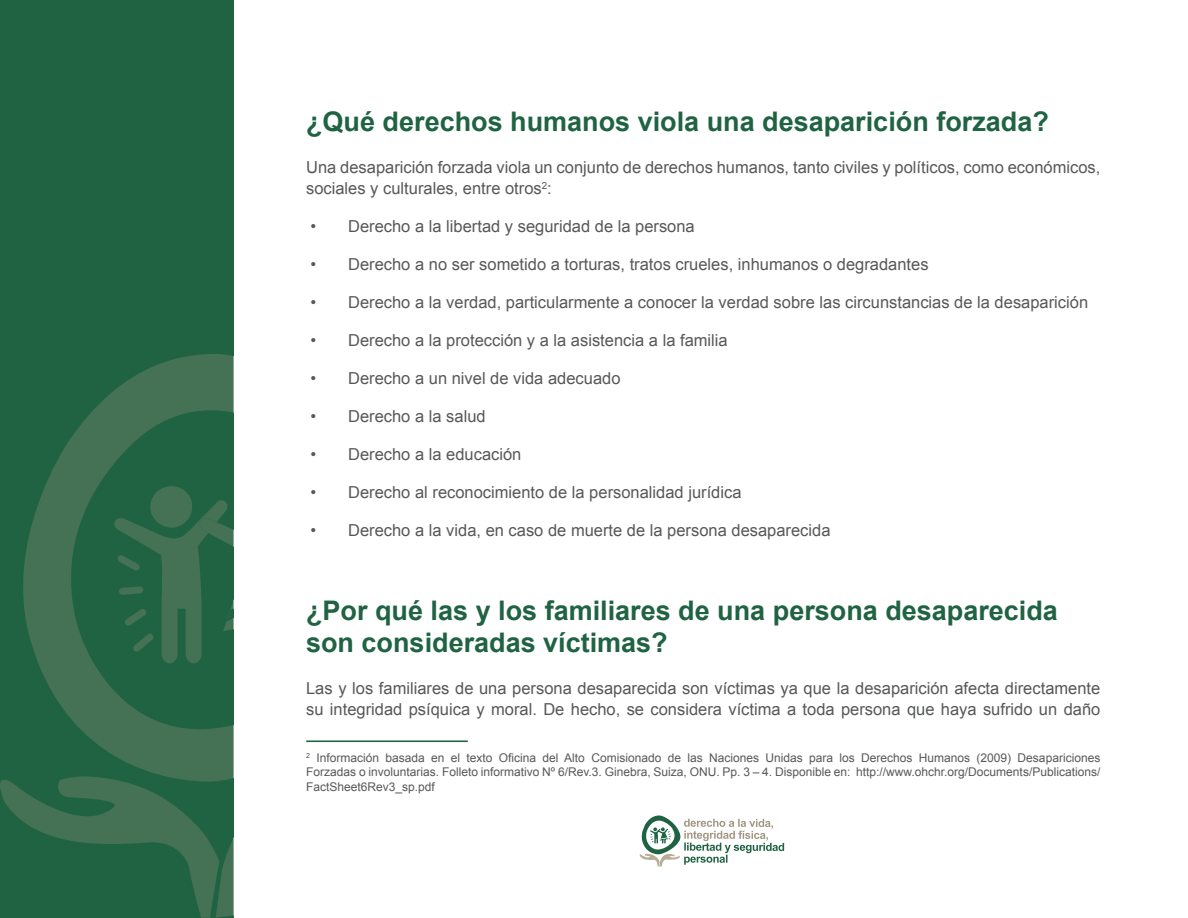
<style>
.page{position:relative;width:1188px;height:918px;background:#fff}
.page>*{position:absolute;margin:0;border:0;box-sizing:border-box;transform-origin:0 0}
._02_head{font:700 27px/32.4px "Arial";color:#206343}
._06_numeros{font:16.5px "Arial";color:#57585a}
._03_body_INTRO{font:16.5px/21.1px "Arial";color:#57585a}
._09_pie{font:12px/14.4px "Arial";color:#57585a;text-align:justify}
</style>
<div class="page">
<svg style="left:639px;top:815px;width:145px;height:52px"></svg>
<div style="left:0;top:0;width:233px;height:918px;background:#206343"></div>
<svg style="left:0;top:778px;width:234px;height:140px"></svg>
<svg style="left:233px;top:356px;width:233px;height:422px"></svg>
<svg style="left:2px;top:354px;width:231px;height:428px"></svg>
<svg style="left:114px;top:486px;width:232px;height:177px"></svg>
<hr style="left:306px;top:740px;width:162px;height:2px;background:#206343">
<p class="_02_head" style="left:306px;top:106px;width:744px">¿Qué derechos humanos viola una desaparición forzada?</p>
<p class="_03_body_INTRO" style="left:306px;top:157px;width:796px">Una desaparición forzada viola un conjunto de derechos humanos, tanto civiles y políticos, como económicos, sociales y culturales, entre otros<sup>2</sup>:</p>
<p class="_06_numeros" style="left:311px;top:216px;width:386px">• Derecho a la libertad y seguridad de la persona</p>
<p class="_06_numeros" style="left:311px;top:254px;width:620px">• Derecho a no ser sometido a torturas, tratos crueles, inhumanos o degradantes</p>
<p class="_06_numeros" style="left:311px;top:292px;width:779px">• Derecho a la verdad, particularmente a conocer la verdad sobre las circunstancias de la desaparición</p>
<p class="_06_numeros" style="left:311px;top:330px;width:419px">• Derecho a la protección y a la asistencia a la familia</p>
<p class="_06_numeros" style="left:311px;top:368px;width:311px">• Derecho a un nivel de vida adecuado</p>
<p class="_06_numeros" style="left:311px;top:406px;width:177px">• Derecho a la salud</p>
<p class="_06_numeros" style="left:311px;top:444px;width:212px">• Derecho a la educación</p>
<p class="_06_numeros" style="left:311px;top:482px;width:432px">• Derecho al reconocimiento de la personalidad jurídica</p>
<p class="_06_numeros" style="left:311px;top:520px;width:521px">• Derecho a la vida, en caso de muerte de la persona desaparecida</p>
<p class="_02_head" style="left:306px;top:595px;width:753px">¿Por qué las y los familiares de una persona desaparecida son consideradas víctimas?</p>
<p class="_03_body_INTRO" style="left:306px;top:678px;width:796px">Las y los familiares de una persona desaparecida son víctimas ya que la desaparición afecta directamente su integridad psíquica y moral. De hecho, se considera víctima a toda persona que haya sufrido un daño</p>
<p class="_09_pie" style="left:306px;top:751px;width:796px"><sup>2</sup> Información basada en el texto Oficina del Alto Comisionado de las Naciones Unidas para los Derechos Humanos (2009) Desapariciones Forzadas o involuntarias. Folleto informativo Nº 6/Rev.3. Ginebra, Suiza, ONU. Pp. 3 – 4. Disponible en: http://www.ohchr.org/Documents/Publications/ FactSheet6Rev3_sp.pdf</p>
</div>
